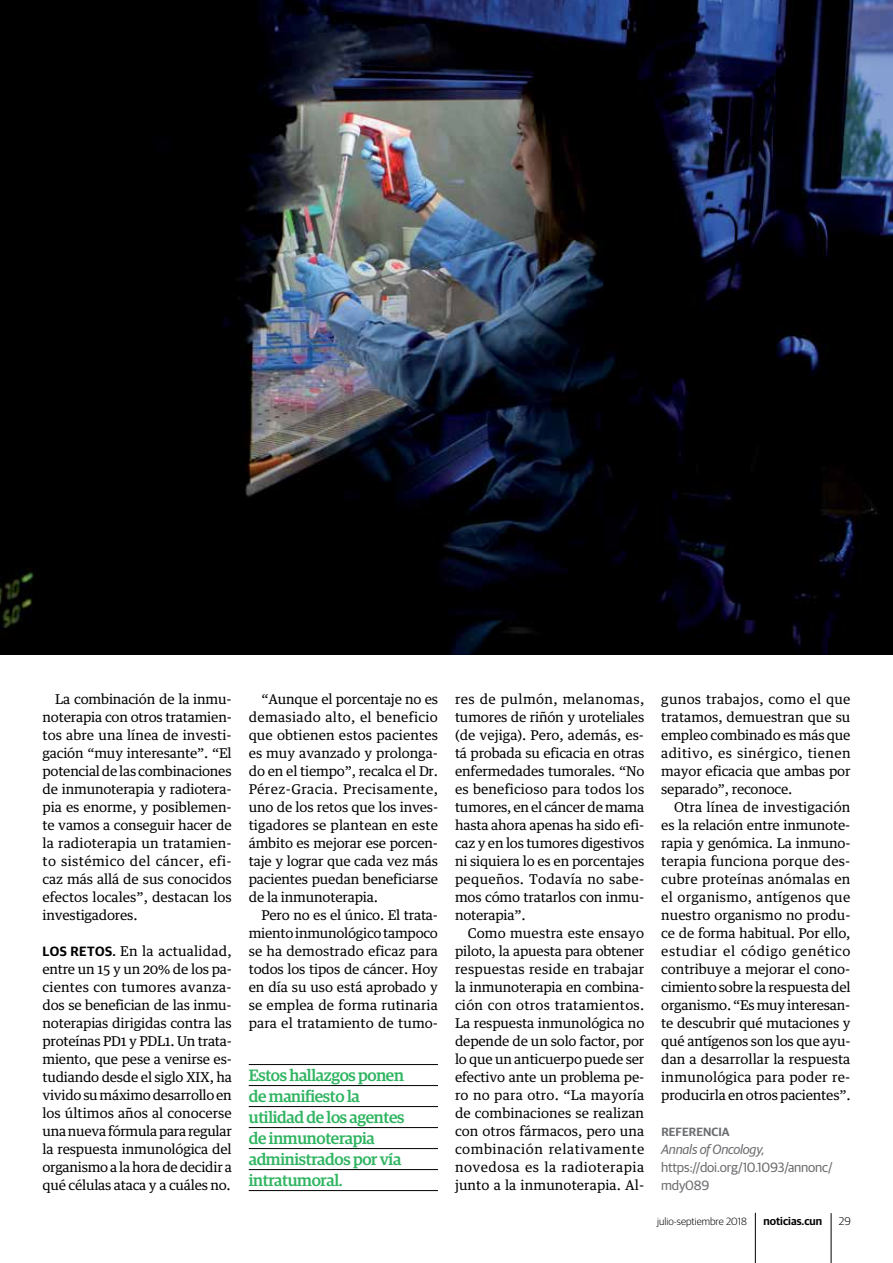
<style>
.page{position:relative;width:893px;height:1263px;background:#fff}
.page>*{position:absolute;margin:0;border:0;box-sizing:border-box;transform-origin:0 0}
.t1{font:500 16.5px/21px "Guardian Egyp";letter-spacing:-.02em;color:#31b562}
.t2{font:13.5px/18px "Guardian Text Egyp";letter-spacing:-.01em;color:#000;text-align:justify}
.t3{font:13.5px/18px "Guardian Sans";letter-spacing:-.015em;color:#6d6e71}
.t4{font:italic 13.5px "Guardian Sans";letter-spacing:-.015em;color:#6d6e71}
.t5{font:600 12px "Guardian Sans";color:#6d6e71}
.t6{font:600 11.25px "Guardian Sans";color:#000}
.t7{font:300 11.25px "Guardian Sans";color:#000}
.t8{font:300 10.5px "Guardian Sans";color:#000}
.s1{font-family:"Guardian Sans";font-weight:600}
</style>
<div class="page">
<img style="left:0;top:0;width:893px;height:655px">
<hr style="left:831px;top:1213px;width:1px;height:50px;background:#000">
<hr style="left:755px;top:1213px;width:1px;height:50px;background:#000">
<hr style="left:249px;top:1064px;width:189px;height:1px;background:#000">
<hr style="left:249px;top:1085px;width:189px;height:1px;background:#000">
<hr style="left:249px;top:1106px;width:189px;height:1px;background:#000">
<hr style="left:249px;top:1127px;width:189px;height:1px;background:#000">
<hr style="left:249px;top:1148px;width:189px;height:1px;background:#000">
<hr style="left:249px;top:1169px;width:189px;height:1px;background:#000">
<hr style="left:249px;top:1190px;width:189px;height:1px;background:#000">
<p class="t2" style="left:43px;top:689px;width:191px;text-indent:13px">La combinación de la inmu&shy;noterapia con otros tratamien&shy;tos abre una línea de investi&shy;gación “muy interesante”. “El potencial de las combinaciones de inmunoterapia y radiotera&shy;pia es enorme, y posiblemen&shy;te vamos a conseguir hacer de la radioterapia un tratamien&shy;to sistémico del cáncer, efi&shy;caz más allá de sus conocidos efectos locales”, destacan los investigadores.</p>
<p class="t2" style="left:43px;top:941px;width:191px"><span class="s1">LOS RETOS.</span> En la actualidad, entre un 15 y un 20% de los pa&shy;cientes con tumores avanza&shy;dos se benefician de las inmu&shy;noterapias dirigidas contra las proteínas PD1 y PDL1. Un trata&shy;miento, que pese a venirse es&shy;tudiando desde el siglo XIX, ha vivido su máximo desarrollo en los últimos años al conocerse una nueva fórmula para regular la respuesta inmunológica del organismo a la hora de decidir a qué células ataca y a cuáles no.</p>
<p class="t2" style="left:249px;top:689px;width:191px;text-indent:13px">“Aunque el porcentaje no es demasiado alto, el beneficio que obtienen estos pacientes es muy avanzado y prolonga&shy;do en el tiempo”, recalca el Dr.<br>Pérez-Gracia. Precisamente, uno de los retos que los inves&shy;tigadores se plantean en este ámbito es mejorar ese porcen&shy;taje y lograr que cada vez más pacientes puedan beneficiarse de la inmunoterapia.</p>
<p class="t2" style="left:249px;top:905px;width:191px;text-indent:13px">Pero no es el único. El trata&shy;miento inmunológico tampoco se ha demostrado eficaz para todos los tipos de cáncer. Hoy en día su uso está aprobado y se emplea de forma rutinaria para el tratamiento de tumo-</p>
<p class="t1" style="left:249px;top:1063px;width:157px">Estos hallazgos ponen de manifiesto la utilidad de los agentes de inmunoterapia administrados por vía intratumoral.</p>
<p class="t2" style="left:455px;top:689px;width:191px">res de pulmón, melanomas, tumores de riñón y uroteliales (de vejiga). Pero, además, es&shy;tá probada su eficacia en otras enfermedades tumorales. “No es beneficioso para todos los tumores, en el cáncer de mama hasta ahora apenas ha sido efi&shy;caz y en los tumores digestivos ni siquiera lo es en porcentajes pequeños. Todavía no sabe&shy;mos cómo tratarlos con inmu&shy;noterapia”.</p>
<p class="t2" style="left:455px;top:923px;width:191px;text-indent:13px">Como muestra este ensayo piloto, la apuesta para obtener respuestas reside en trabajar la inmunoterapia en combina&shy;ción con otros tratamientos.<br>La respuesta inmunológica no depende de un solo factor, por lo que un anticuerpo puede ser efectivo ante un problema pe&shy;ro no para otro. “La mayoría de combinaciones se realizan con otros fármacos, pero una combinación relativamente novedosa es la radioterapia junto a la inmunoterapia. Al-</p>
<p class="t2" style="left:661px;top:689px;width:191px">gunos trabajos, como el que tratamos, demuestran que su empleo combinado es más que aditivo, es sinérgico, tienen mayor eficacia que ambas por separado”, reconoce.</p>
<p class="t2" style="left:661px;top:796px;width:191px;text-indent:13px">Otra línea de investigación es la relación entre inmunote&shy;rapia y genómica. La inmuno&shy;terapia funciona porque des&shy;cubre proteínas anómalas en el organismo, antígenos que nuestro organismo no produ&shy;ce de forma habitual. Por ello, estudiar el código genético contribuye a mejorar el cono&shy;cimiento sobre la respuesta del organismo. “Es muy interesan&shy;te descubrir qué mutaciones y qué antígenos son los que ayu&shy;dan a desarrollar la respuesta inmunológica para poder re&shy;producirla en otros pacientes”.</p>
<p class="t5" style="left:661px;top:1123px;width:16px">REFERENCIA</p>
<p class="t4" style="left:661px;top:1139px;width:105px">Annals of Oncology,</p>
<p class="t3" style="left:661px;top:1157px;width:173px">https://doi.org/10.1093/annonc/ mdy089</p>
<p class="t8" style="left:657px;top:1214px;width:91px">julio-septiembre 2018</p>
<p class="t6" style="left:763px;top:1212px;width:60px">NOTICIAS.CUN</p>
<p class="t7" style="left:839px;top:1213px;width:13px">29</p>
</div>
